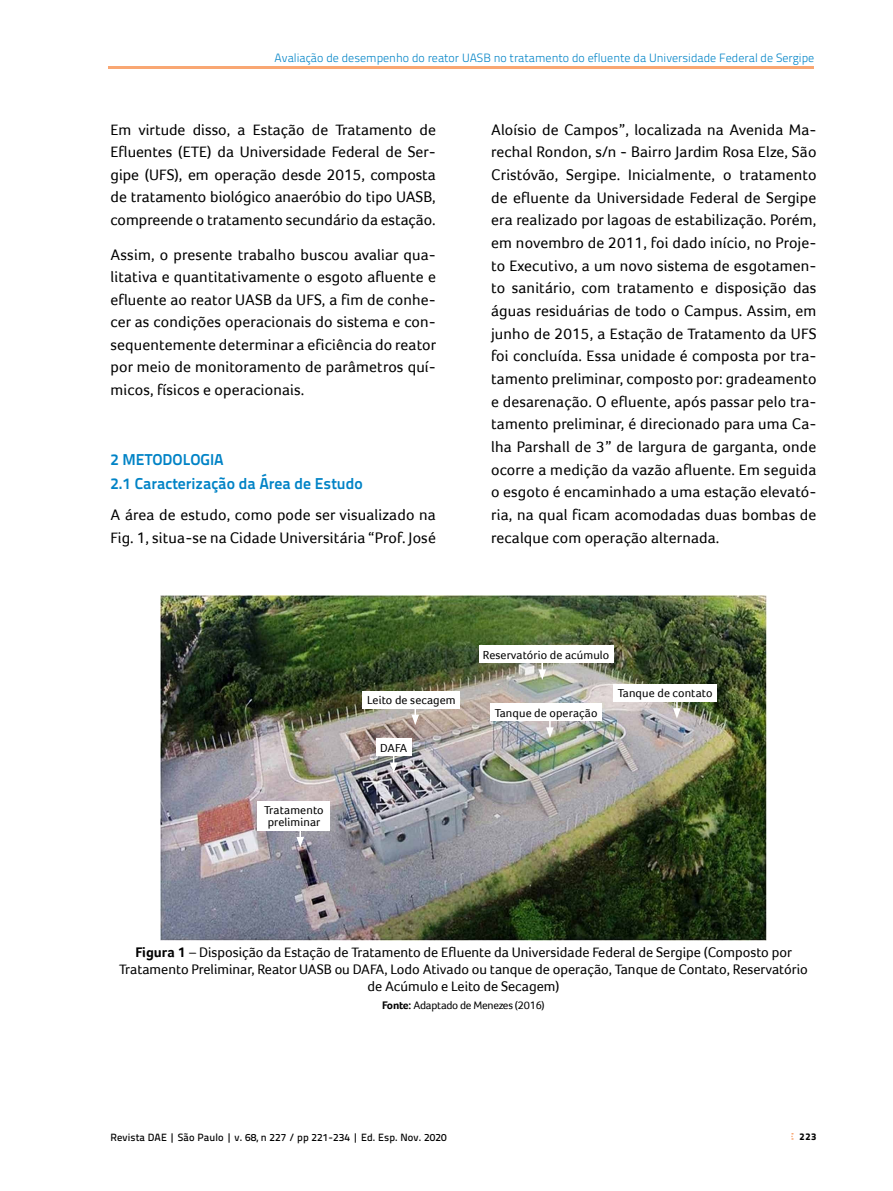
<style>
.page{position:relative;width:893px;height:1191px;background:#fff}
.page>*{position:absolute;margin:0;border:0;box-sizing:border-box;transform-origin:0 0}
.t1{font:15.75px/22.6px "Foco";letter-spacing:.01em;color:#000;text-align:justify}
.t2{font:700 15.75px/23.7px "Titillium Text 22 L";color:#0083c6}
.t3{font:14.25px/17.1px "Foco";color:#000;text-align:center}
.t4{font:12px/12px "Foco";letter-spacing:.01em;color:#000}
.t5{font:300 12px "Titillium Text 22 L";color:#0083c6}
.t6{font:11.25px "Foco";letter-spacing:-.02em;color:#000}
.t7{font:500 10.5px "Titillium Text 22 L";letter-spacing:.01em;color:#000}
.t8{font:800 9.75px "Titillium Text 22 L";color:#000}
.s1{font-weight:700}
</style>
<div class="page">
<svg style="left:791px;top:1133px;width:2px;height:6px"></svg>
<hr style="left:109px;top:66px;width:705px;height:3px;background:#f9a773">
<img style="left:160px;top:595px;width:607px;height:345px">
<div style="left:258px;top:801px;width:72px;height:29px;background:#fff"></div>
<div style="left:376px;top:739px;width:35px;height:17px;background:#fff"></div>
<div style="left:363px;top:691px;width:97px;height:17px;background:#fff"></div>
<div style="left:490px;top:704px;width:112px;height:17px;background:#fff"></div>
<div style="left:614px;top:684px;width:103px;height:17px;background:#fff"></div>
<div style="left:479px;top:646px;width:135px;height:17px;background:#fff"></div>
<svg style="left:390px;top:756px;width:7px;height:17px"></svg>
<svg style="left:296px;top:830px;width:8px;height:17px"></svg>
<svg style="left:411px;top:708px;width:8px;height:17px"></svg>
<svg style="left:538px;top:663px;width:8px;height:17px"></svg>
<svg style="left:546px;top:721px;width:8px;height:17px"></svg>
<svg style="left:673px;top:701px;width:8px;height:17px"></svg>
<p class="t5" style="left:275px;top:49px;width:541px">Avaliação de desempenho do reator UASB no tratamento do efluente da Universidade Federal de Sergipe</p>
<p class="t1" style="left:111px;top:118px;width:327px">Em virtude disso, a Estação de Tratamento de Efluentes (ETE) da Universidade Federal de Ser&shy;gipe (UFS), em operação desde 2015, composta de tratamento biológico anaeróbio do tipo UASB, compreende o tratamento secundário da estação.</p>
<p class="t1" style="left:111px;top:243px;width:327px">Assim, o presente trabalho buscou avaliar qua&shy;litativa e quantitativamente o esgoto afluente e efluente ao reator UASB da UFS, a fim de conhe&shy;cer as condições operacionais do sistema e con&shy;sequentemente determinar a eficiência do reator por meio de monitoramento de parâmetros quí&shy;micos, físicos e operacionais.</p>
<p class="t2" style="left:111px;top:447px;width:254px">2 METODOLOGIA<br>2.1 Caracterização da Área de Estudo</p>
<p class="t1" style="left:111px;top:503px;width:327px">A área de estudo, como pode ser visualizado na<br>Fig. 1, situa-se na Cidade Universitária “Prof. José</p>
<p class="t1" style="left:491px;top:118px;width:327px">Aloísio de Campos”, localizada na Avenida Ma&shy;rechal Rondon, s/n - Bairro Jardim Rosa Elze, São Cristóvão, Sergipe. Inicialmente, o tratamento de efluente da Universidade Federal de Sergipe era realizado por lagoas de estabilização. Porém, em novembro de 2011, foi dado início, no Proje&shy;to Executivo, a um novo sistema de esgotamen&shy;to sanitário, com tratamento e disposição das águas residuárias de todo o Campus. Assim, em junho de 2015, a Estação de Tratamento da UFS foi concluída. Essa unidade é composta por tra&shy;tamento preliminar, composto por: gradeamento e desarenação. O efluente, após passar pelo tra&shy;tamento preliminar, é direcionado para uma Ca&shy;lha Parshall de 3” de largura de garganta, onde ocorre a medição da vazão afluente. Em seguida o esgoto é encaminhado a uma estação elevató&shy;ria, na qual ficam acomodadas duas bombas de recalque com operação alternada.</p>
<p class="t4" style="left:264px;top:804px;width:61px">Tratamento preliminar</p>
<p class="t4" style="left:367px;top:693px;width:90px">Leito de secagem</p>
<p class="t4" style="left:380px;top:741px;width:29px">DAFA</p>
<p class="t4" style="left:483px;top:648px;width:128px">Reservatório de acúmulo</p>
<p class="t4" style="left:495px;top:706px;width:104px">Tanque de operação</p>
<p class="t4" style="left:618px;top:687px;width:96px">Tanque de contato</p>
<p class="t3" style="left:119px;top:943px;width:690px"><span class="s1">Figura 1</span> – Disposição da Estação de Tratamento de Efluente da Universidade Federal de Sergipe (Composto por<br>Tratamento Preliminar, Reator UASB ou DAFA, Lodo Ativado ou tanque de operação, Tanque de Contato, Reservatório de Acúmulo e Leito de Secagem)</p>
<p class="t6" style="left:382px;top:999px;width:164px"><span class="s1">Fonte:</span> Adaptado de Menezes (2016)</p>
<p class="t7" style="left:111px;top:1129px;width:338px">Revista DAE | São Paulo | v. 68, n 227 / pp 221-234 | Ed. Esp. Nov. 2020</p>
<p class="t8" style="left:799px;top:1129px;width:19px">223</p>
</div>
